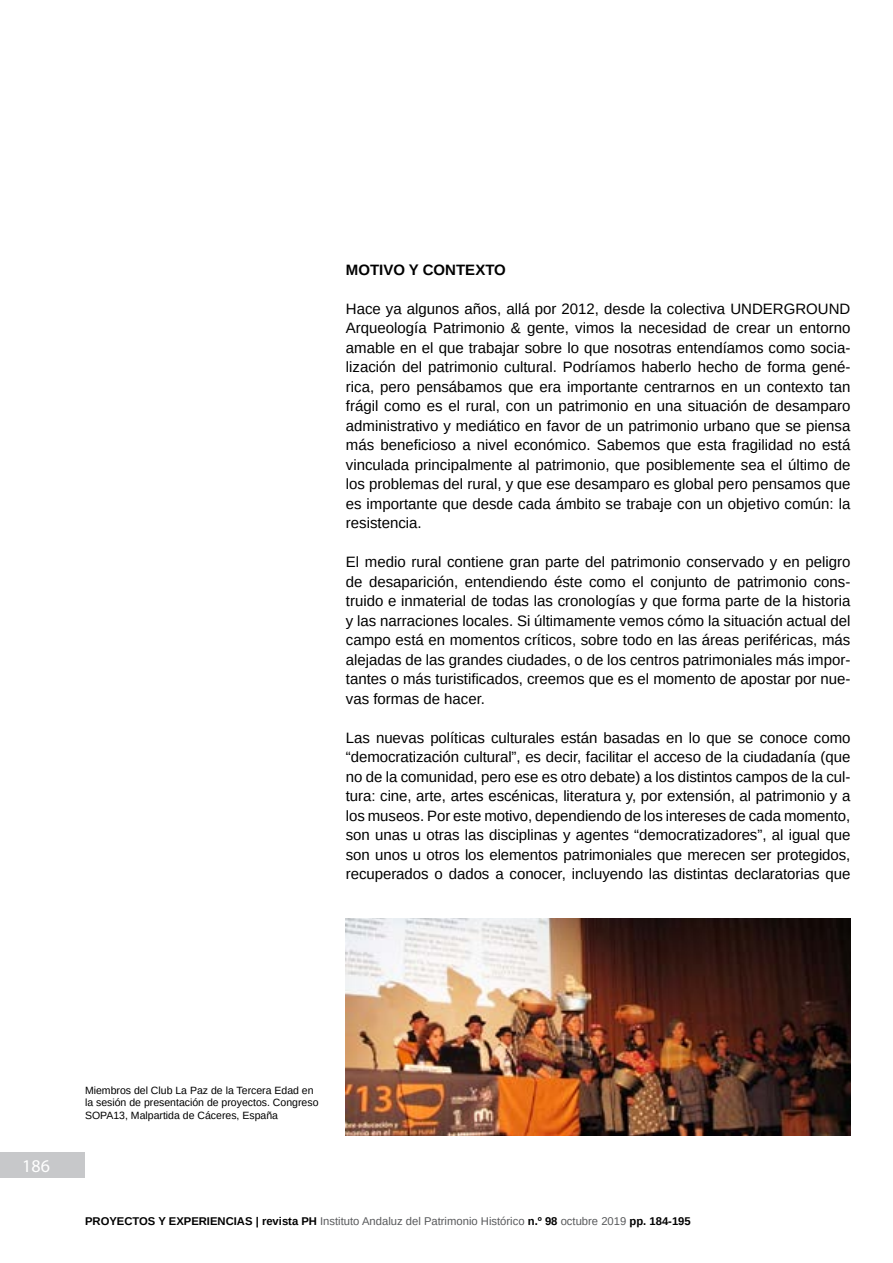
<style>
.page{position:relative;width:893px;height:1263px;background:#fff}
.page>*{position:absolute;margin:0;border:0;box-sizing:border-box;transform-origin:0 0}
.t1{font:18px "Myriad Pro";color:#fff}
.t2{font:15px/19.5px "Arimo";color:#000;text-align:justify}
.t3{font:700 15px "Arimo";color:#000}
.t4{font:11.25px "Arimo";color:#58595b}
.t5{font:10.5px/12.6px "Arimo";color:#000}
.s1{font-weight:700;color:#000}
</style>
<div class="page">
<div style="left:0;top:1152px;width:85px;height:26px;background:#c7c8ca"></div>
<img style="left:346px;top:918px;width:504px;height:217px">
<p class="t3" style="left:346px;top:259px;width:162px">MOTIVO Y CONTEXTO</p>
<p class="t2" style="left:346px;top:299px;width:506px">Hace ya algunos años, allá por 2012, desde la colectiva UNDERGROUND Arqueología Patrimonio &amp; gente, vimos la necesidad de crear un entorno amable en el que trabajar sobre lo que nosotras entendíamos como socia&shy;lización del patrimonio cultural. Podríamos haberlo hecho de forma gené&shy;rica, pero pensábamos que era importante centrarnos en un contexto tan frágil como es el rural, con un patrimonio en una situación de desamparo administrativo y mediático en favor de un patrimonio urbano que se piensa más beneficioso a nivel económico. Sabemos que esta fragilidad no está vinculada principalmente al patrimonio, que posiblemente sea el último de los problemas del rural, y que ese desamparo es global pero pensamos que es importante que desde cada ámbito se trabaje con un objetivo común: la resistencia.</p>
<p class="t2" style="left:346px;top:552px;width:506px">El medio rural contiene gran parte del patrimonio conservado y en peligro de desaparición, entendiendo éste como el conjunto de patrimonio cons&shy;truido e inmaterial de todas las cronologías y que forma parte de la historia y las narraciones locales. Si últimamente vemos cómo la situación actual del campo está en momentos críticos, sobre todo en las áreas periféricas, más alejadas de las grandes ciudades, o de los centros patrimoniales más impor&shy;tantes o más turistificados, creemos que es el momento de apostar por nue&shy;vas formas de hacer.</p>
<p class="t2" style="left:346px;top:728px;width:506px">Las nuevas políticas culturales están basadas en lo que se conoce como “democratización cultural”, es decir, facilitar el acceso de la ciudadanía (que no de la comunidad, pero ese es otro debate) a los distintos campos de la cul&shy;tura: cine, arte, artes escénicas, literatura y, por extensión, al patrimonio y a los museos. Por este motivo, dependiendo de los intereses de cada momento, son unas u otras las disciplinas y agentes “democratizadores”, al igual que son unos u otros los elementos patrimoniales que merecen ser protegidos, recuperados o dados a conocer, incluyendo las distintas declaratorias que</p>
<p class="t1" style="left:22px;top:1155px;width:29px">186</p>
<p class="t5" style="left:85px;top:1084px;width:235px">Miembros del Club La Paz de la Tercera Edad en la sesión de presentación de proyectos. Congreso<br>SOPA13, Malpartida de Cáceres, España</p>
<p class="t4" style="left:85px;top:1213px;width:607px"><span class="s1">PROYECTOS Y EXPERIENCIAS | revista PH</span> Instituto Andaluz del Patrimonio Histórico <span class="s1">n.º 98</span> octubre 2019 <span class="s1">pp. 184-195</span></p>
</div>
